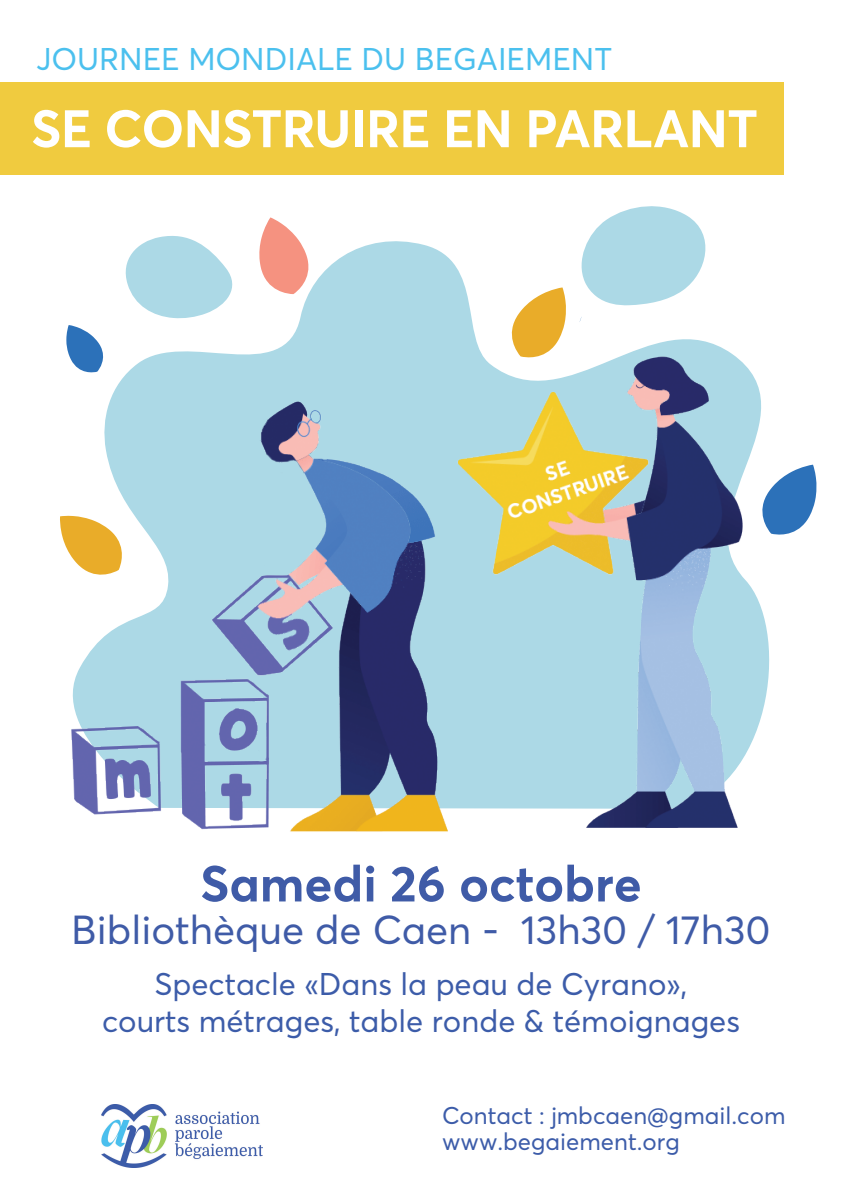
<style>
.page{position:relative;width:842px;height:1191px;background:#fff}
.page>*{position:absolute;margin:0;border:0;box-sizing:border-box;transform-origin:0 0}
.t1{font:700 52px "Averta";letter-spacing:-.01em;color:#fff}
.t2{font:700 50px "Averta";color:#3f5ba7}
.t3{font:40px "Averta";color:#3f5ba7}
.t4{font:31px/37.2px "Averta";color:#3c5ca9;text-align:center}
.t5{font:31px "Averta";color:#4bc0ee}
.t6{font:24px/26px "Averta";color:#3c5ca9}
</style>
<div class="page">
<img style="left:102px;top:1105px;width:161px;height:62px">
<div style="left:0;top:83px;width:783px;height:92px;background:#f0cb3f"></div>
<img style="left:60px;top:165px;width:757px;height:667px">
<p class="t5" style="left:36px;top:39px;width:578px">JOURNEE MONDIALE DU BEGAIEMENT</p>
<h1 class="t1" style="left:31px;top:96px;width:728px">SE CONSTRUIRE EN PARLANT</h1>
<h2 class="t2" style="left:200px;top:852px;width:443px">Samedi 26 octobre</h2>
<p class="t3" style="left:71px;top:905px;width:701px">Bibliothèque de Caen - 13h30 / 17h30</p>
<p class="t4" style="left:102px;top:965px;width:639px">Spectacle «Dans la peau de Cyrano»,<br>courts métrages, table ronde &amp; témoignages</p>
<p class="t6" style="left:442px;top:1102px;width:345px">Contact : jmbcaen@gmail.com www.begaiement.org</p>
</div>
